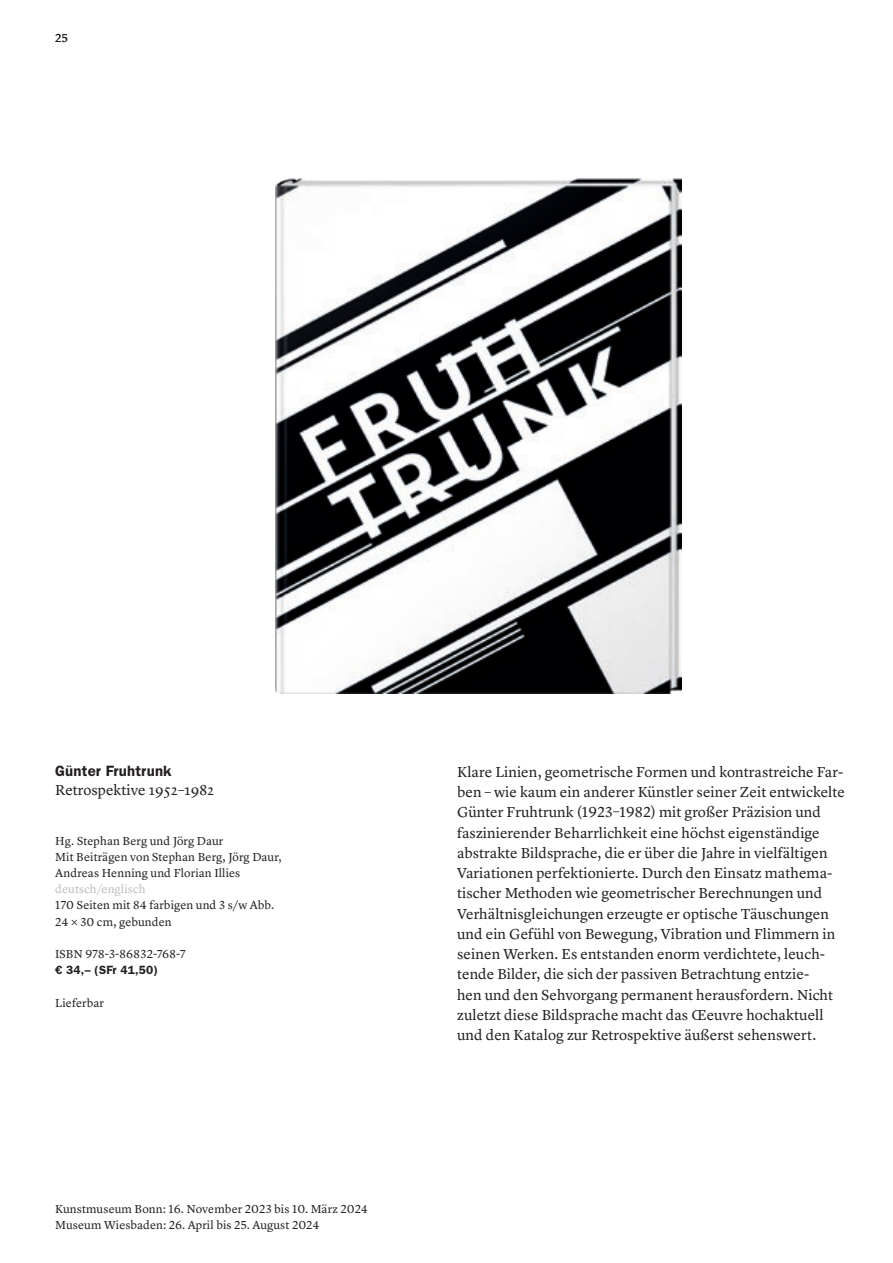
<style>
.page{position:relative;width:893px;height:1263px;background:#fff}
.page>*{position:absolute;margin:0;border:0;box-sizing:border-box;transform-origin:0 0}
.t1{font:15px/20.2px "Lyon Text";letter-spacing:.005em;color:#231f20}
.t2{font:600 15px "ITC Franklin Gothic Std";letter-spacing:.01em;color:#231f20}
.t3{font:12px/16.2px "Lyon Text";letter-spacing:.01em;color:#231f20}
.t4{font:12px "Lyon Text";letter-spacing:.01em;color:#bcbdc0}
.t5{font:600 12px "ITC Franklin Gothic Std";letter-spacing:.01em;color:#231f20}
</style>
<div class="page">
<img style="left:276px;top:179px;width:405px;height:514px">
<p class="t3" style="left:55px;top:29px;width:14px">25</p>
<p class="t2" style="left:55px;top:762px;width:118px">Günter Fruhtrunk</p>
<p class="t1" style="left:55px;top:779px;width:160px">Retrospektive 1952–1982</p>
<p class="t3" style="left:55px;top:831px;width:228px">Hg. Stephan Berg und Jörg Daur<br>Mit Beiträgen von Stephan Berg, Jörg Daur,<br>Andreas Henning und Florian Illies</p>
<p class="t4" style="left:55px;top:880px;width:92px">deutsch/englisch</p>
<p class="t3" style="left:55px;top:896px;width:220px">170 Seiten mit 84 farbigen und 3 s/w Abb.<br>24 × 30 cm, gebunden</p>
<p class="t3" style="left:55px;top:945px;width:132px">ISBN 978-3-86832-768-7</p>
<p class="t5" style="left:55px;top:963px;width:104px">€ 34,– (SFr 41,50)</p>
<p class="t3" style="left:55px;top:993px;width:50px">Lieferbar</p>
<p class="t3" style="left:55px;top:1200px;width:314px">Kunstmuseum Bonn: 16. November 2023 bis 10. März 2024<br>Museum Wiesbaden: 26. April bis 25. August 2024</p>
<p class="t1" style="left:457px;top:760px;width:389px">Klare Linien, geometrische Formen und kontrastreiche Far&shy;ben – wie kaum ein anderer Künstler seiner Zeit entwickelte Günter Fruhtrunk (1923–1982) mit großer Präzision und faszinierender Beharrlichkeit eine höchst eigenständige abstrakte Bildsprache, die er über die Jahre in vielfältigen Variationen perfektionierte. Durch den Einsatz mathema&shy;tischer Methoden wie geometrischer Berechnungen und Verhältnisgleichungen erzeugte er optische Täuschungen und ein Gefühl von Bewegung, Vibration und Flimmern in seinen Werken. Es entstanden enorm verdichtete, leuch&shy;tende Bilder, die sich der passiven Betrachtung entzie-<br>hen und den Sehvorgang permanent herausfordern. Nicht zuletzt diese Bildsprache macht das Œeuvre hochaktuell und den Katalog zur Retrospektive äußerst sehenswert.</p>
</div>
